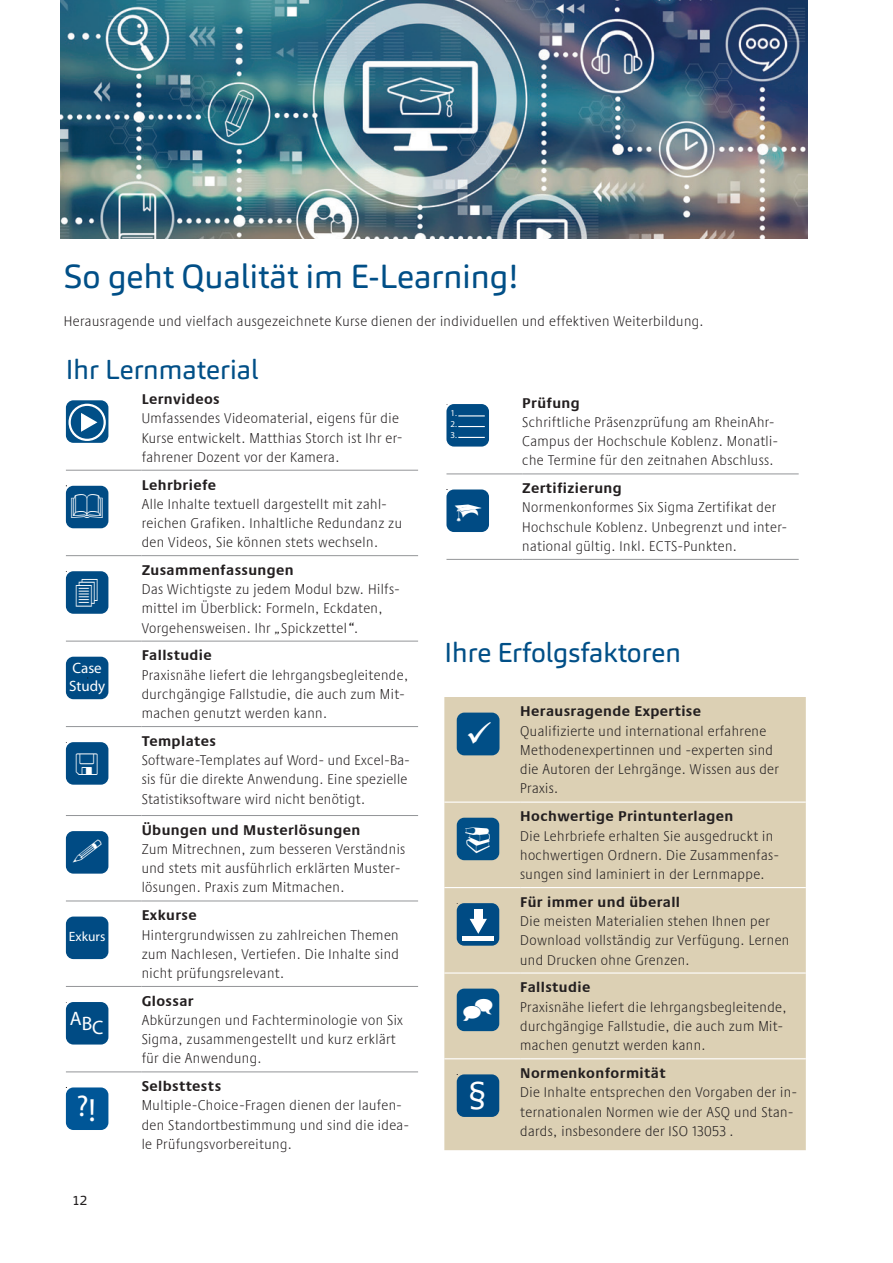
<style>
.page{position:relative;width:893px;height:1263px;background:#fff}
.page>*{position:absolute;margin:0;border:0;box-sizing:border-box;transform-origin:0 0}
.t1{font:33px "Carnas";color:#014f87}
.t2{font:30px "Myriad Pro";color:#fff}
.t3{font:30px "Verdana";color:#fff}
.t4{font:27px "Carnas";color:#014f87}
.t5{font:19.5px "Myriad Pro";color:#fff}
.t6{font:15px/18px "Myriad Pro";color:#fff}
.t7{font:300 condensed 14.55px/19.2px "Praxis Next";letter-spacing:.03em;color:#231f20}
.t8{font:700 14.55px "Praxis Next";letter-spacing:.03em;color:#231f20}
.t9{font:13.5px "Myriad Pro";color:#fff}
.t10{font:13.5px "Carnas";color:#231f20}
.t11{font:9px/10.8px "Myriad Pro";color:#fff;text-align:justify}
.s1{font-style:italic}
.s2{font-weight:400;font-style:italic}
.s3{font-size:32.25px}
</style>
<div class="page">
<hr style="left:66px;top:470px;width:76px;height:1px;background:#939598">
<hr style="left:142px;top:470px;width:276px;height:1px;background:#939598">
<hr style="left:66px;top:555px;width:76px;height:1px;background:#939598">
<hr style="left:142px;top:555px;width:276px;height:1px;background:#939598">
<hr style="left:66px;top:641px;width:76px;height:1px;background:#939598">
<hr style="left:142px;top:641px;width:276px;height:1px;background:#939598">
<hr style="left:66px;top:726px;width:76px;height:1px;background:#939598">
<hr style="left:142px;top:726px;width:276px;height:1px;background:#939598">
<hr style="left:66px;top:815px;width:76px;height:1px;background:#939598">
<hr style="left:142px;top:815px;width:276px;height:1px;background:#939598">
<hr style="left:66px;top:900px;width:76px;height:1px;background:#939598">
<hr style="left:142px;top:900px;width:276px;height:1px;background:#939598">
<hr style="left:66px;top:986px;width:76px;height:1px;background:#939598">
<hr style="left:142px;top:986px;width:276px;height:1px;background:#939598">
<hr style="left:66px;top:1071px;width:76px;height:1px;background:#939598">
<hr style="left:142px;top:1071px;width:276px;height:1px;background:#939598">
<svg style="left:66px;top:400px;width:42px;height:43px"></svg>
<svg style="left:79px;top:412px;width:21px;height:22px"></svg>
<div style="left:69px;top:404px;width:37px;height:37px;border:2px solid #fff;border-radius:50%"></div>
<div style="left:66px;top:486px;width:42px;height:42px;background:#004b84;border-radius:7px"></div>
<div style="left:66px;top:571px;width:42px;height:43px;background:#004b84;border-radius:7px"></div>
<div style="left:66px;top:657px;width:42px;height:42px;background:#004b84;border-radius:7px"></div>
<div style="left:66px;top:742px;width:42px;height:43px;background:#004b84;border-radius:7px"></div>
<div style="left:66px;top:831px;width:42px;height:43px;background:#004b84;border-radius:7px"></div>
<div style="left:66px;top:916px;width:42px;height:43px;background:#004b84;border-radius:7px"></div>
<div style="left:66px;top:1002px;width:42px;height:42px;background:#004b84;border-radius:7px"></div>
<div style="left:66px;top:1087px;width:42px;height:43px;background:#005697;border-radius:7px"></div>
<div style="left:444px;top:697px;width:362px;height:361px;background:#dcd0b4"></div>
<hr style="left:444px;top:801px;width:76px;height:2px;background:#fff">
<hr style="left:520px;top:801px;width:286px;height:2px;background:#fff">
<hr style="left:444px;top:887px;width:76px;height:1px;background:#fff">
<hr style="left:520px;top:887px;width:286px;height:1px;background:#fff">
<hr style="left:444px;top:972px;width:76px;height:1px;background:#fff">
<hr style="left:520px;top:972px;width:286px;height:1px;background:#fff">
<div style="left:457px;top:713px;width:42px;height:42px;background:#014f87;border-radius:8px"></div>
<div style="left:457px;top:818px;width:42px;height:42px;background:#014f87;border-radius:7px"></div>
<div style="left:457px;top:903px;width:42px;height:43px;background:#004b84;border-radius:7px"></div>
<hr style="left:463px;top:936px;width:31px;height:4px;background:#fff">
<svg style="left:470px;top:919px;width:17px;height:15px"></svg>
<div style="left:474px;top:909px;width:8px;height:14px;background:#fff"></div>
<div style="left:457px;top:988px;width:42px;height:43px;background:#014f87;border-radius:7px"></div>
<svg style="left:444px;top:1059px;width:362px;height:91px;background:#d0c9b1"></svg>
<hr style="left:446px;top:473px;width:76px;height:1px;background:#939598">
<hr style="left:522px;top:473px;width:277px;height:1px;background:#939598">
<hr style="left:446px;top:559px;width:76px;height:1px;background:#939598">
<hr style="left:522px;top:559px;width:277px;height:1px;background:#939598">
<div style="left:446px;top:404px;width:43px;height:43px;background:#004b84;border-radius:7px"></div>
<svg style="left:458px;top:415px;width:27px;height:1px"></svg>
<svg style="left:458px;top:426px;width:27px;height:1px"></svg>
<svg style="left:458px;top:437px;width:27px;height:1px"></svg>
<div style="left:446px;top:489px;width:43px;height:43px;background:#004b84;border-radius:7px"></div>
<img style="left:61px;top:0;width:747px;height:239px">
<h1 class="t1" style="left:64px;top:255px;width:456px">So geht Qualität im E-Learning!</h1>
<p class="t7" style="left:64px;top:311px;width:641px">Herausragende und vielfach ausgezeichnete Kurse dienen der individuellen und effektiven Weiterbildung.</p>
<h3 class="t4" style="left:66px;top:352px;width:194px">Ihr Lernmaterial</h3>
<p class="t8" style="left:142px;top:388px;width:80px">Lernvideos</p>
<p class="t7" style="left:142px;top:408px;width:262px">Umfassendes Videomaterial, eigens für die<br>Kurse entwickelt. Matthias Storch ist Ihr er&shy;fahrener Dozent vor der Kamera.</p>
<p class="t8" style="left:142px;top:473px;width:76px">Lehrbriefe</p>
<p class="t7" style="left:142px;top:494px;width:262px">Alle Inhalte textuell dargestellt mit zahl&shy;reichen Grafiken. Inhaltliche Redundanz zu den Videos, Sie können stets wechseln.</p>
<p class="t8" style="left:142px;top:558px;width:153px">Zusammenfassungen</p>
<p class="t7" style="left:142px;top:579px;width:260px">Das Wichtigste zu jedem Modul bzw. Hilfs&shy;mittel im Überblick: Formeln, Eckdaten,<br>Vorgehensweisen. Ihr <span class="s1">„</span>Spickzettel<span class="s2">“</span>.</p>
<p class="t6" style="left:69px;top:659px;width:38px">Case<br>Study</p>
<p class="t8" style="left:522px;top:391px;width:59px">Prüfung</p>
<p class="t7" style="left:522px;top:412px;width:257px">Schriftliche Präsenzprüfung am RheinAhr-<br>Campus der Hochschule Koblenz. Monatli&shy;che Termine für den zeitnahen Abschluss.</p>
<p class="t8" style="left:522px;top:477px;width:101px">Zertifizierung</p>
<p class="t7" style="left:522px;top:498px;width:266px">Normenkonformes Six Sigma Zertifikat der<br>Hochschule Koblenz. Unbegrenzt und inter&shy;national gültig. Inkl. ECTS-Punkten.</p>
<p class="t11" style="left:450px;top:408px;width:8px">1.<br>2.<br>3.</p>
<h3 class="t4" style="left:444px;top:636px;width:238px">Ihre Erfolgsfaktoren</h3>
<p class="t8" style="left:520px;top:700px;width:182px">Herausragende Expertise</p>
<p class="t7" style="left:520px;top:721px;width:260px">Qualifizierte und international erfahrene Methodenexpertinnen und -experten sind die Autoren der Lehrgänge. Wissen aus der Praxis.</p>
<p class="t8" style="left:520px;top:805px;width:215px">Hochwertige Printunterlagen</p>
<p class="t7" style="left:520px;top:826px;width:260px">Die Lehrbriefe erhalten Sie ausgedruckt in hochwertigen Ordnern. Die Zusammenfas&shy;sungen sind laminiert in der Lernmappe.</p>
<p class="t8" style="left:520px;top:890px;width:161px">Für immer und überall</p>
<p class="t7" style="left:520px;top:911px;width:271px">Die meisten Materialien stehen Ihnen per<br>Download vollständig zur Verfügung. Lernen und Drucken ohne Grenzen.</p>
<p class="t8" style="left:520px;top:976px;width:72px">Fallstudie</p>
<p class="t7" style="left:520px;top:997px;width:268px">Praxisnähe liefert die lehrgangsbegleitende, durchgängige Fallstudie, die auch zum Mit&shy;machen genutzt werden kann.</p>
<h2 class="t3" style="left:468px;top:1074px;width:21px">§</h2>
<p class="t8" style="left:142px;top:644px;width:72px">Fallstudie</p>
<p class="t7" style="left:142px;top:665px;width:268px">Praxisnähe liefert die lehrgangsbegleitende, durchgängige Fallstudie, die auch zum Mit&shy;machen genutzt werden kann.</p>
<p class="t8" style="left:142px;top:729px;width:76px">Templates</p>
<p class="t7" style="left:142px;top:750px;width:269px">Software-Templates auf Word- und Excel-Ba&shy;sis für die direkte Anwendung. Eine spezielle<br>Statistiksoftware wird nicht benötigt.</p>
<p class="t8" style="left:142px;top:818px;width:220px">Übungen und Musterlösungen</p>
<p class="t7" style="left:142px;top:839px;width:265px">Zum Mitrechnen, zum besseren Verständnis und stets mit ausführlich erklärten Muster&shy;lösungen. Praxis zum Mitmachen.</p>
<p class="t8" style="left:142px;top:904px;width:56px">Exkurse</p>
<p class="t7" style="left:142px;top:925px;width:259px;text-align:justify">Hintergrundwissen zu zahlreichen Themen zum Nachlesen, Vertiefen. Die Inhalte sind nicht prüfungsrelevant.</p>
<p class="t9" style="left:69px;top:928px;width:38px">Exkurs</p>
<p class="t8" style="left:142px;top:989px;width:53px">Glossar</p>
<p class="t7" style="left:142px;top:1010px;width:263px">Abkürzungen und Fachterminologie von Six<br>Sigma, zusammengestellt und kurz erklärt für die Anwendung.</p>
<h3 class="t5" style="left:70px;top:1011px;width:35px">ABC</h3>
<p class="t8" style="left:520px;top:1062px;width:147px">Normenkonformität</p>
<p class="t7" style="left:520px;top:1082px;width:278px">Die Inhalte entsprechen den Vorgaben der in&shy;ternationalen Normen wie der ASQ und Stan&shy;dards, insbesondere der ISO 13053 .</p>
<p class="t8" style="left:142px;top:1075px;width:81px">Selbsttests</p>
<p class="t7" style="left:142px;top:1095px;width:269px">Multiple-Choice-Fragen dienen der laufen&shy;den Standortbestimmung und sind die idea&shy;le Prüfungsvorbereitung.</p>
<h2 class="t2" style="left:76px;top:1088px;width:21px">?<span class="s3">!</span></h2>
<p class="t10" style="left:72px;top:1192px;width:17px">12</p>
</div>
